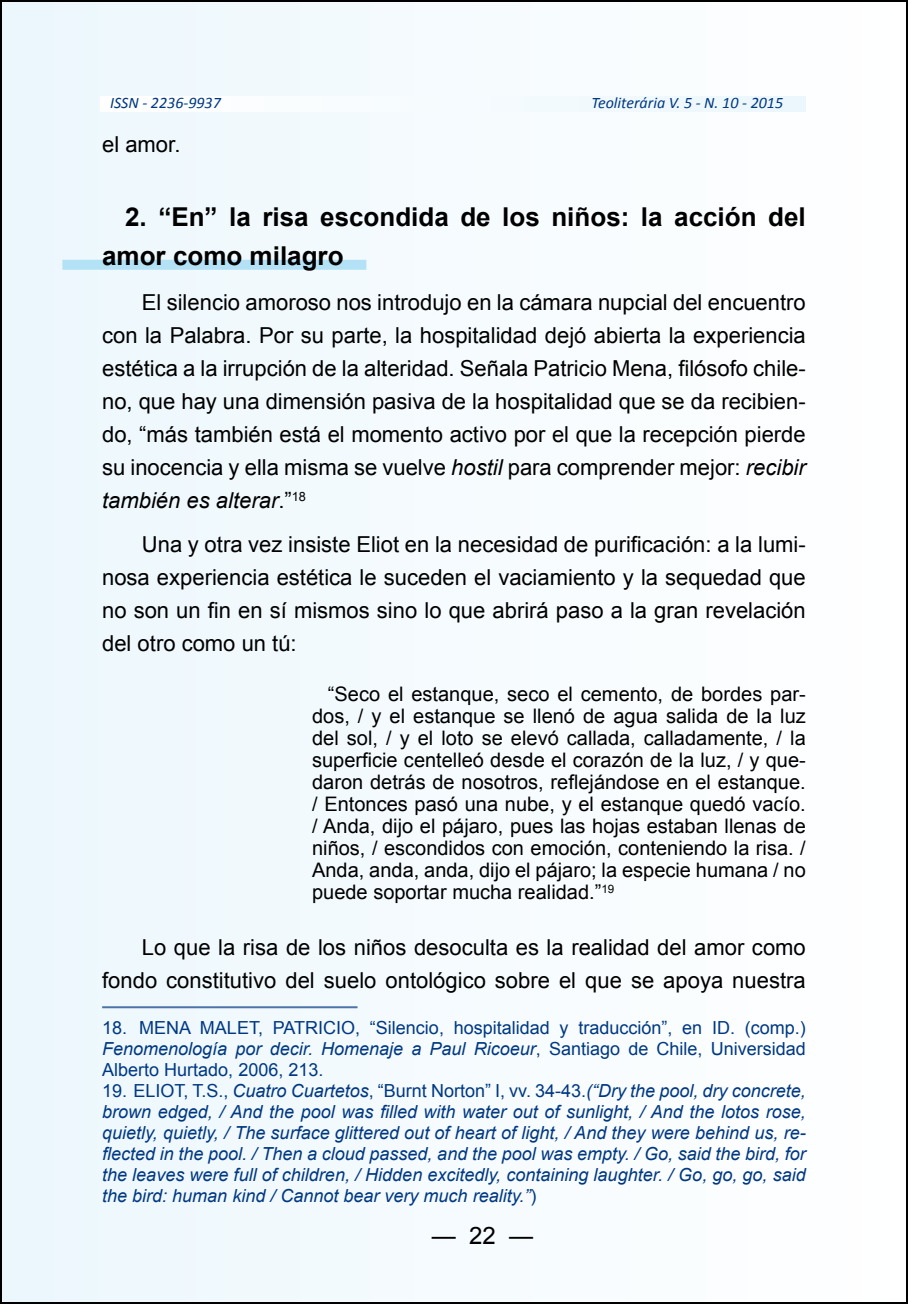
<style>
.page{position:relative;width:908px;height:1304px;background:#fff}
.page>*{position:absolute;margin:0;border:0;box-sizing:border-box;transform-origin:0 0}
.t1{font:700 26px/39px "Arial";color:#000}
.t2{font:24px "Arial";color:#000}
.t3{font:22px/33px "Arial";color:#000;text-align:justify}
.t4{font:20px/22px "Arial";color:#000;text-align:justify}
.t5{font:italic 18px/21px "Arial";color:#003882;text-align:justify}
.t6{font:18px/21px "Arial";color:#003882;text-align:justify}
.t7{font:italic 16px "Calibri";color:#003882}
.s1{font-style:italic}
.s2{font-style:normal}
</style>
<div class="page">
<div style="left:1px;top:1px;width:905px;height:1302px;background:#f5fbfe"></div>
<div style="left:62px;top:260px;width:304px;height:10px;background:#b3e2f6"></div>
<hr style="left:102px;top:1006px;width:255px;height:2px;background:#4d74a8">
<p class="t7" style="left:110px;top:93px;width:112px">ISSN - 2236-9937</p>
<p class="t7" style="left:591px;top:93px;width:193px">Teoliterária V. 5 - N. 10 - 2015</p>
<p class="t3" style="left:102px;top:128px;width:80px">el amor.</p>
<p class="t1" style="left:102px;top:199px;width:704px;text-indent:23px">2. “En” la risa escondida de los niños: la acción del amor como milagro</p>
<p class="t3" style="left:102px;top:286px;width:705px;text-indent:40px">El silencio amoroso nos introdujo en la cámara nupcial del encuentro con la Palabra. Por su parte, la hospitalidad dejó abierta la experiencia estética a la irrupción de la alteridad. Señala Patricio Mena, filósofo chile&shy;no, que hay una dimensión pasiva de la hospitalidad que se da recibien&shy;do, “más también está el momento activo por el que la recepción pierde su inocencia y ella misma se vuelve <span class="s1">hostil</span> para comprender mejor: <span class="s1">recibir también es alterar</span>.”<sup>18</sup></p>
<p class="t3" style="left:102px;top:528px;width:704px;text-indent:40px">Una y otra vez insiste Eliot en la necesidad de purificación: a la lumi&shy;nosa experiencia estética le suceden el vaciamiento y la sequedad que no son un fin en sí mismos sino lo que abrirá paso a la gran revelación del otro como un tú:</p>
<p class="t4" style="left:312px;top:684px;width:495px;text-indent:16px">“Seco el estanque, seco el cemento, de bordes par&shy;dos, / y el estanque se llenó de agua salida de la luz del sol, / y el loto se elevó callada, calladamente, / la superficie centelleó desde el corazón de la luz, / y que&shy;daron detrás de nosotros, reflejándose en el estanque. / Entonces pasó una nube, y el estanque quedó vacío. / Anda, dijo el pájaro, pues las hojas estaban llenas de niños, / escondidos con emoción, conteniendo la risa. / Anda, anda, anda, dijo el pájaro; la especie humana / no puede soportar mucha realidad.”<sup>19</sup></p>
<p class="t3" style="left:102px;top:931px;width:704px;text-align:right">Lo que la risa de los niños desoculta es la realidad del amor como fondo constitutivo del suelo ontológico sobre el que se apoya nuestra</p>
<p class="t6" style="left:102px;top:1017px;width:704px">18. MENA MALET, PATRICIO, “Silencio, hospitalidad y traducción”, en ID. (comp.)<br><span class="s1">Fenomenología por decir. Homenaje a Paul Ricoeur</span>, Santiago de Chile, Universidad Alberto Hurtado, 2006, 213.</p>
<p class="t5" style="left:102px;top:1080px;width:705px"><span class="s2">19. ELIOT, T.S.,</span> Cuatro Cuartetos<span class="s2">, “Burnt Norton” I, vv. 34-43.</span>(“Dry the pool, dry concrete, brown edged, / And the pool was filled with water out of sunlight, / And the lotos rose, quietly, quietly, / The surface glittered out of heart of light, / And they were behind us, re&shy;flected in the pool. / Then a cloud passed, and the pool was empty. / Go, said the bird, for the leaves were full of children, / Hidden excitedly, containing laughter. / Go, go, go, said the bird: human kind / Cannot bear very much reality.”<span class="s2">)</span></p>
<p class="t2" style="left:431px;top:1219px;width:103px">— 22 —</p>
</div>
